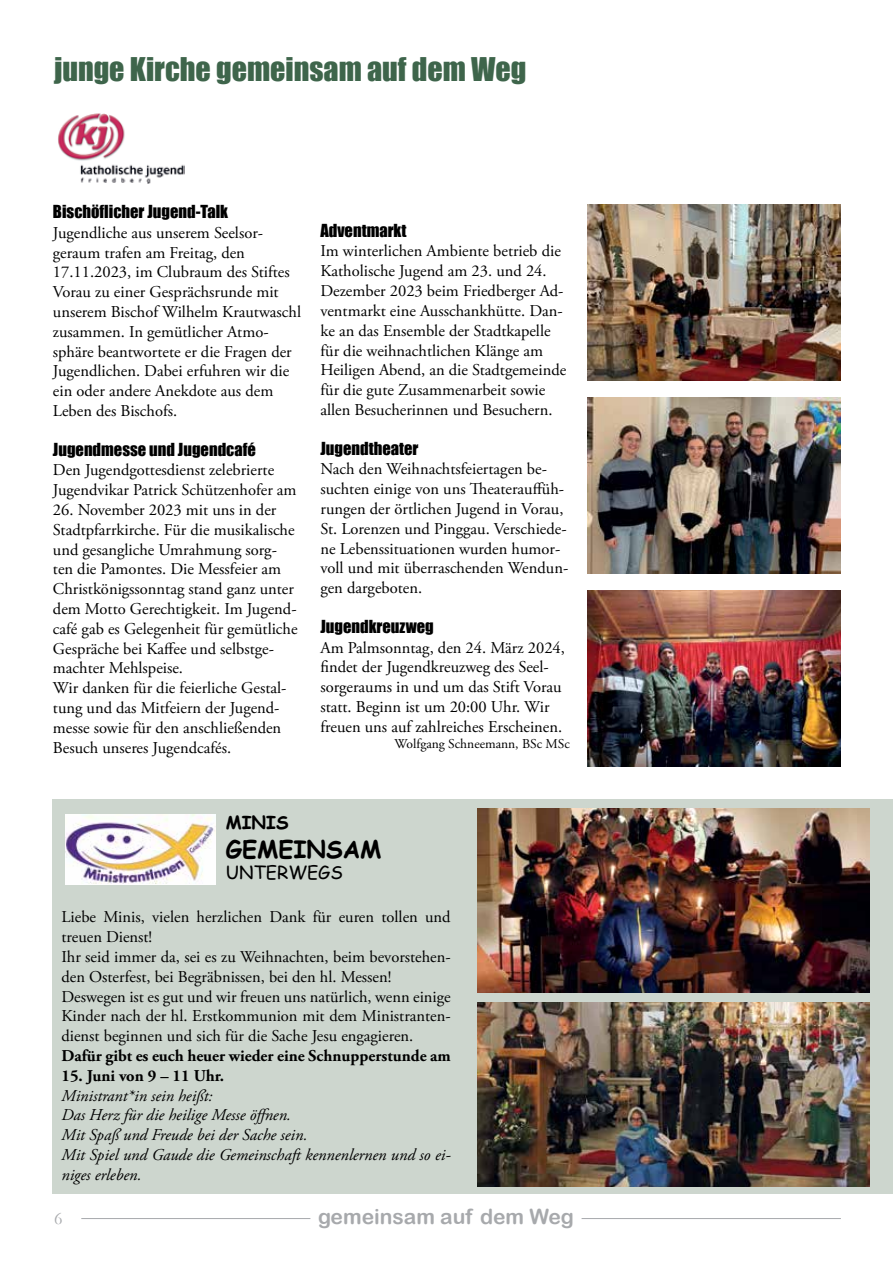
<style>
.page{position:relative;width:893px;height:1263px;background:#fff}
.page>*{position:absolute;margin:0;border:0;box-sizing:border-box;transform-origin:0 0}
.t1{font:30px "Impact";color:#3e654b}
.t2{font:700 24px "Comic Sans MS";color:#000}
.t3{font:21px "Arial Rounded MT Bold";color:#a7a9ac}
.t4{font:18px "Comic Sans MS";color:#000}
.t5{font:700 18px "Comic Sans MS";color:#000}
.t6{font:18px "Garamond";color:#a7a9ac}
.t7{font:16.5px/19.8px "Adobe Garamond Pro";color:#000}
.t8{font:italic 16.5px/19.8px "Adobe Garamond Pro";color:#000}
.t9{font:16.5px "Impact";color:#000}
.t10{font:700 16.5px "Adobe Garamond Pro";color:#000}
.t11{font:13.5px "Adobe Garamond Pro";color:#000}
</style>
<div class="page">
<hr style="left:582px;top:1218px;width:259px;height:1px;background:#a7a9ac">
<hr style="left:81px;top:1218px;width:229px;height:1px;background:#a7a9ac">
<div style="left:53px;top:799px;width:840px;height:395px;background:#cdd6ce"></div>
<img style="left:66px;top:814px;width:150px;height:70px">
<img style="left:58px;top:113px;width:126px;height:71px">
<img style="left:477px;top:1002px;width:392px;height:185px">
<img style="left:477px;top:808px;width:392px;height:185px">
<img style="left:588px;top:398px;width:253px;height:175px">
<img style="left:588px;top:205px;width:253px;height:176px">
<img style="left:588px;top:591px;width:253px;height:175px">
<h1 class="t1" style="left:54px;top:46px;width:474px">junge Kirche gemeinsam auf dem Weg</h1>
<p class="t9" style="left:53px;top:199px;width:177px">Bischöflicher Jugend-Talk</p>
<p class="t7" style="left:53px;top:223px;width:250px">Jugendliche aus unserem Seelsor&shy;geraum trafen am Freitag, den 17.11.2023, im Clubraum des Stiftes Vorau zu einer Gesprächsrunde mit unserem Bischof Wilhelm Krautwaschl zusammen. In gemütlicher Atmo&shy;sphäre beantwortete er die Fragen der Jugendlichen. Dabei erfuhren wir die ein oder andere Anekdote aus dem Leben des Bischofs.</p>
<p class="t9" style="left:53px;top:436px;width:204px">Jugendmesse und Jugendcafé</p>
<p class="t7" style="left:53px;top:461px;width:245px">Den Jugendgottesdienst zelebrierte<br>Jugendvikar Patrick Schützenhofer am</p>
<p class="t7" style="left:53px;top:500px;width:246px">26. November 2023 mit uns in der Stadtpfarrkirche. Für die musikalische und gesangliche Umrahmung sorg&shy;ten die Pamontes. Die Messfeier am Christkönigssonntag stand ganz unter dem Motto Gerechtigkeit. Im Jugend&shy;café gab es Gelegenheit für gemütliche Gespräche bei Kaffee und selbstge&shy;machter Mehlspeise.<br>Wir danken für die feierliche Gestal&shy;tung und das Mitfeiern der Jugend&shy;messe sowie für den anschließenden Besuch unseres Jugendcafés.</p>
<p class="t9" style="left:320px;top:217px;width:88px">Adventmarkt</p>
<p class="t7" style="left:320px;top:242px;width:247px">Im winterlichen Ambiente betrieb die Katholische Jugend am 23. und 24.<br>Dezember 2023 beim Friedberger Ad&shy;ventmarkt eine Ausschankhütte. Dan&shy;ke an das Ensemble der Stadtkapelle für die weihnachtlichen Klänge am Heiligen Abend, an die Stadtgemeinde für die gute Zusammenarbeit sowie allen Besucherinnen und Besuchern.</p>
<p class="t9" style="left:320px;top:435px;width:100px">Jugendtheater</p>
<p class="t7" style="left:320px;top:460px;width:249px">Nach den Weihnachtsfeiertagen be&shy;suchten einige von uns Theaterauffüh&shy;rungen der örtlichen Jugend in Vorau, St. Lorenzen und Pinggau. Verschiede&shy;ne Lebenssituationen wurden humor&shy;voll und mit überraschenden Wendun&shy;gen dargeboten.</p>
<p class="t9" style="left:320px;top:613px;width:115px">Jugendkreuzweg</p>
<p class="t7" style="left:320px;top:638px;width:246px">Am Palmsonntag, den 24. März 2024, findet der Jugendkreuzweg des Seel&shy;sorgeraums in und um das Stift Vorau statt. Beginn ist um 20:00 Uhr. Wir freuen uns auf zahlreiches Erscheinen.</p>
<p class="t11" style="left:395px;top:735px;width:177px">Wolfgang Schneemann, BSc MSc</p>
<p class="t5" style="left:226px;top:809px;width:64px">MINIS</p>
<h2 class="t2" style="left:226px;top:831px;width:157px">GEMEINSAM</h2>
<p class="t4" style="left:226px;top:859px;width:119px">UNTERWEGS</p>
<p class="t7" style="left:61px;top:908px;width:391px">Liebe Minis, vielen herzlichen Dank für euren tollen und treuen Dienst!<br>Ihr seid immer da, sei es zu Weihnachten, beim bevorstehen&shy;den Osterfest, bei Begräbnissen, bei den hl. Messen!<br>Deswegen ist es gut und wir freuen uns natürlich, wenn einige Kinder nach der hl. Erstkommunion mit dem Ministranten&shy;dienst beginnen und sich für die Sache Jesu engagieren.</p>
<p class="t10" style="left:61px;top:1046px;width:391px">Dafür gibt es euch heuer wieder eine Schnupperstunde am</p>
<p class="t10" style="left:61px;top:1066px;width:164px">15. Juni von 9 – 11 Uhr.</p>
<p class="t8" style="left:61px;top:1086px;width:391px">Ministrant*in sein heißt:<br>Das Herz für die heilige Messe öffnen.<br>Mit Spaß und Freude bei der Sache sein.<br>Mit Spiel und Gaude die Gemeinschaft kennenlernen und so ei&shy;niges erleben.</p>
<p class="t6" style="left:54px;top:1206px;width:10px">6</p>
<p class="t3" style="left:318px;top:1204px;width:257px">gemeinsam auf dem Weg</p>
</div>
